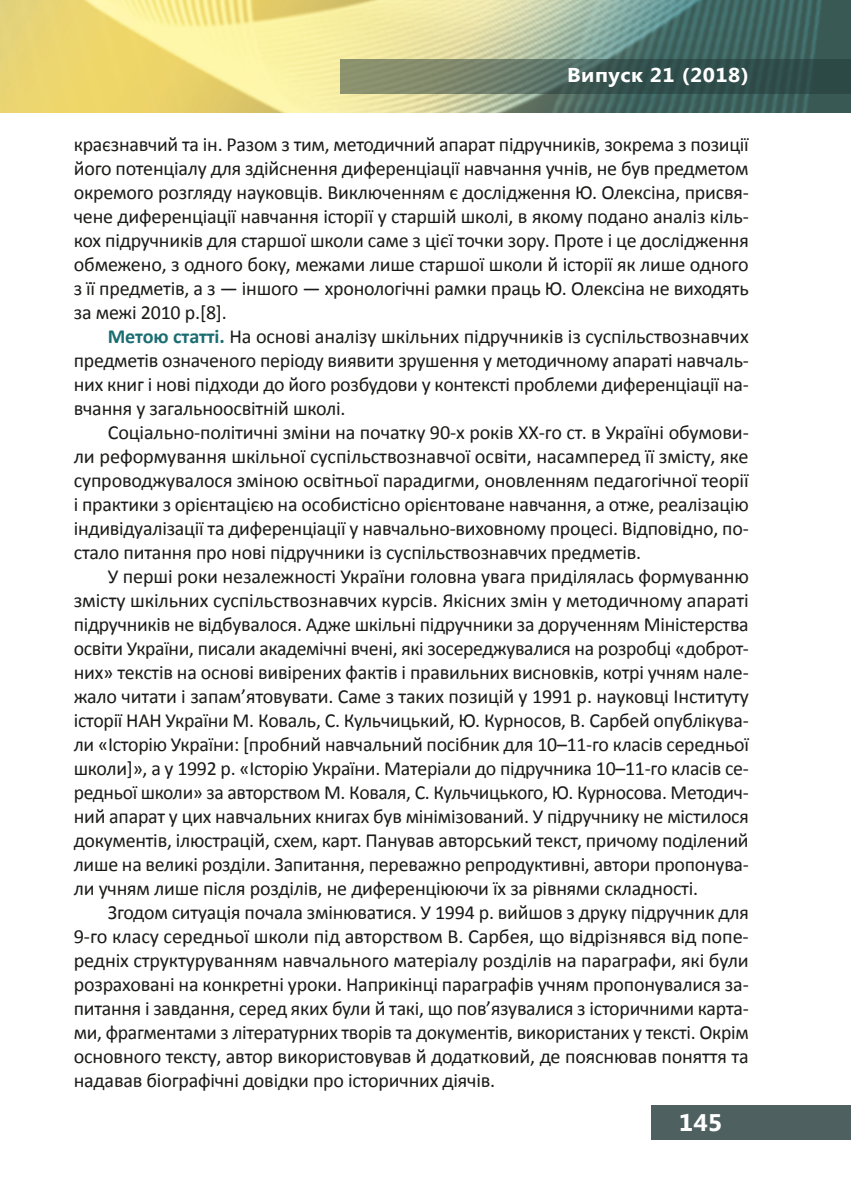
<style>
.page{position:relative;width:851px;height:1191px;background:#fff}
.page>*{position:absolute;margin:0;border:0;box-sizing:border-box;transform-origin:0 0}
.t1{font:700 24px "Segoe UI";color:#fff;scale:1.05 1}
.Main{font:20px/24px "Calibri";letter-spacing:-.01em;color:#1a1a18;text-align:justify}
.t2{font:700 20px "Segoe UI";letter-spacing:.025em;color:#fff;scale:1.06 1}
.s1{font-weight:700;color:#1b6d72}
</style>
<div class="page">
<img style="left:0;top:0;width:850px;height:113px">
<svg style="left:340px;top:60px;width:510px;height:34px"></svg>
<div style="left:651px;top:1106px;width:199px;height:34px;background:#4e605f"></div>
<p class="t2" style="left:567px;top:61px;width:173px">Випуск 21 (2018)</p>
<p class="Main" style="left:74px;top:132px;width:676px">краєзнавчий та ін. Разом з тим, методичний апарат підручників, зокрема з позиції його потенціалу для здійснення диференціації навчання учнів, не був предметом окремого розгляду науковців. Виключенням є дослідження Ю. Олексіна, присвя&shy;чене диференціації навчання історії у старшій школі, в якому подано аналіз кіль&shy;кох підручників для старшої школи саме з цієї точки зору. Проте і це дослідження обмежено, з одного боку, межами лише старшої школи й історії як лише одного з її предметів, а з — іншого — хронологічні рамки праць Ю. Олексіна не виходять за межі 2010 р.[8].</p>
<p class="Main" style="left:74px;top:324px;width:676px;text-indent:34px"><span class="s1">Метою статті.</span> На основі аналізу шкільних підручників із суспільствознавчих предметів означеного періоду виявити зрушення у методичному апараті навчаль&shy;них книг і нові підходи до його розбудови у контексті проблеми диференціації на&shy;вчання у загальноосвітній школі.</p>
<p class="Main" style="left:74px;top:420px;width:676px;text-indent:34px">Соціально-політичні зміни на початку 90-х років ХХ-го ст. в Україні обумови&shy;ли реформування шкільної суспільствознавчої освіти, насамперед її змісту, яке супроводжувалося зміною освітньої парадигми, оновленням педагогічної теорії і практики з орієнтацією на особистісно орієнтоване навчання, а отже, реалізацію індивідуалізації та диференціації у навчально-виховному процесі. Відповідно, по&shy;стало питання про нові підручники із суспільствознавчих предметів.</p>
<p class="Main" style="left:74px;top:564px;width:676px;text-indent:34px">У перші роки незалежності України головна увага приділялась формуванню змісту шкільних суспільствознавчих курсів. Якісних змін у методичному апараті підручників не відбувалося. Адже шкільні підручники за дорученням Міністерства освіти України, писали академічні вчені, які зосереджувалися на розробці «доброт&shy;них» текстів на основі вивірених фактів і правильних висновків, котрі учням нале&shy;жало читати і запам’ятовувати. Саме з таких позицій у 1991 р. науковці Інституту історії НАН України М. Коваль, С. Кульчицький, Ю. Курносов, В. Сарбей опублікува&shy;ли «Історію України: [пробний навчальний посібник для 10–11-го класів середньої школи]», а у 1992 р. «Історію України. Матеріали до підручника 10–11-го класів се&shy;редньої школи» за авторством М. Коваля, С. Кульчицького, Ю. Курносова. Методич&shy;ний апарат у цих навчальних книгах був мінімізований. У підручнику не містилося документів, ілюстрацій, схем, карт. Панував авторський текст, причому поділений лише на великі розділи. Запитання, переважно репродуктивні, автори пропонува&shy;ли учням лише після розділів, не диференціюючи їх за рівнями складності.</p>
<p class="Main" style="left:74px;top:900px;width:676px;text-indent:34px">Згодом ситуація почала змінюватися. У 1994 р. вийшов з друку підручник для 9-го класу середньої школи під авторством В. Сарбея, що відрізнявся від попе&shy;редніх структуруванням навчального матеріалу розділів на параграфи, які були розраховані на конкретні уроки. Наприкінці параграфів учням пропонувалися за&shy;питання і завдання, серед яких були й такі, що пов’язувалися з історичними карта&shy;ми, фрагментами з літературних творів та документів, використаних у тексті. Окрім основного тексту, автор використовував й додатковий, де пояснював поняття та надавав біографічні довідки про історичних діячів.</p>
<p class="t1" style="left:678px;top:1105px;width:43px">145</p>
</div>
